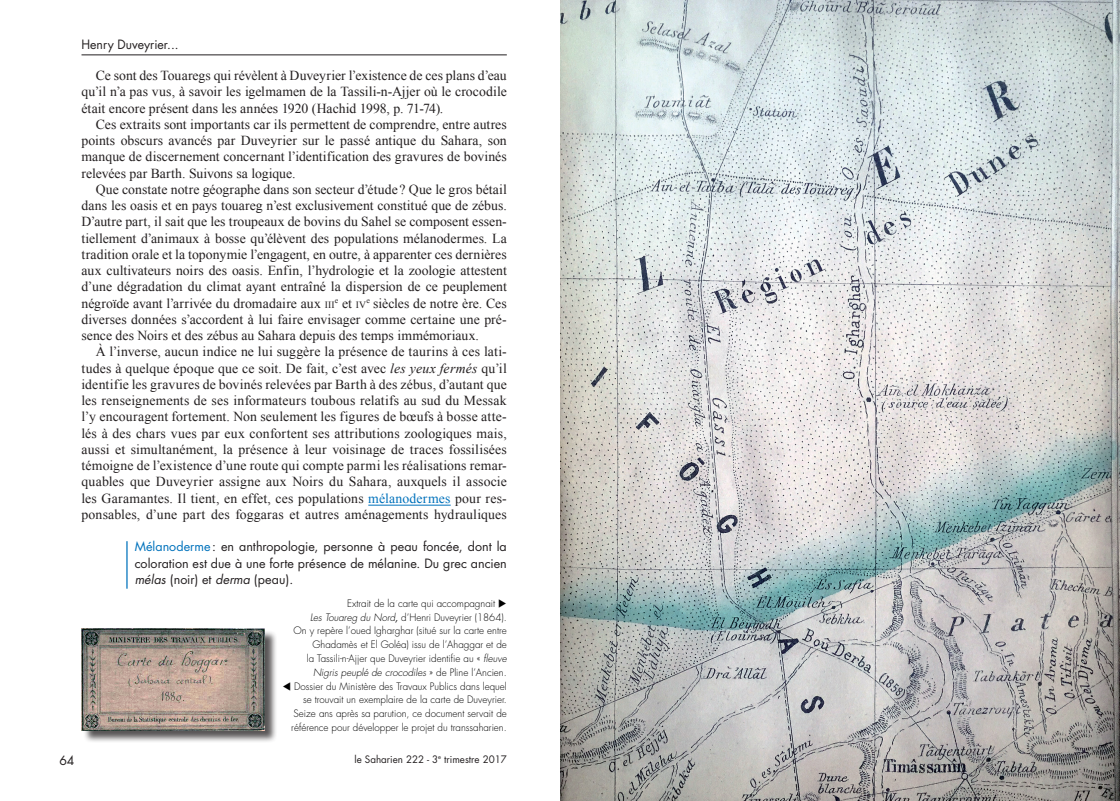
<style>
.page{position:relative;width:1120px;height:801px;background:#fff}
.page>*{position:absolute;margin:0;border:0;box-sizing:border-box;transform-origin:0 0}
.Texte_courant_retrai{font:13.75px/16.2px "Times New Roman";letter-spacing:.005em;color:#231f20;text-align:justify}
.Encadré_texte{font:12.5px/16.2px "Futura";color:#231f20;text-align:justify}
.Légende{font:300 10px/13.8px "Futura";color:#000;text-align:right}
.t1{font:10px "Futura";color:#231f20}
.s1{font-size:9.62px}
.s2{font-style:italic}
.s3{color:#0072bc}
.s4{font-weight:400;font-style:italic}
</style>
<div class="page">
<hr style="left:81px;top:55px;width:426px;height:1px;background:#231f20">
<hr style="left:368px;top:505px;width:83px;height:1px;background:#0072bc">
<img style="left:560px;top:0;width:560px;height:801px">
<div style="left:83px;top:630px;width:195px;height:113px;background:#231f20;opacity:.75"></div>
<img style="left:81px;top:628px;width:183px;height:102px">
<hr style="left:126px;top:541px;width:2px;height:48px;background:#0072bc">
<p class="Encadré_texte" style="left:81px;top:37px;width:99px">Henry Duveyrier...</p>
<p class="Texte_courant_retrai" style="left:81px;top:67px;width:427px;text-indent:14px">Ce sont des Touaregs qui révèlent à Duveyrier l’existence de ces plans d’eau qu’il n’a pas vus, à savoir les igelmamen de la Tassili-n-Ajjer où le crocodile était encore présent dans les années 1920 (Hachid 1998, p. 71-74).</p>
<p class="Texte_courant_retrai" style="left:81px;top:116px;width:427px;text-indent:14px">Ces extraits sont importants car ils permettent de comprendre, entre autres points obscurs avancés par Duveyrier sur le passé antique du Sahara, son manque de discernement concernant l’identification des gravures de bovinés relevées par Barth. Suivons sa logique.</p>
<p class="Texte_courant_retrai" style="left:81px;top:181px;width:427px;text-indent:14px">Que constate notre géographe dans son secteur d’étude ? Que le gros bétail dans les oasis et en pays touareg n’est exclusivement constitué que de zébus.<br>D’autre part, il sait que les troupeaux de bovins du Sahel se composent essen&shy;tiellement d’animaux à bosse qu’élèvent des populations mélanodermes. La tradition orale et la toponymie l’engagent, en outre, à apparenter ces dernières aux cultivateurs noirs des oasis. Enfin, l’hydrologie et la zoologie attestent d’une dégradation du climat ayant entraîné la dispersion de ce peuplement négroïde avant l’arrivée du dromadaire aux <span class="s1">iii</span><sup>e</sup> et <span class="s1">iv</span><sup>e</sup> siècles de notre ère. Ces diverses données s’accordent à lui faire envisager comme certaine une pré&shy;sence des Noirs et des zébus au Sahara depuis des temps immémoriaux.</p>
<p class="Texte_courant_retrai" style="left:81px;top:343px;width:427px;text-indent:14px">À l’inverse, aucun indice ne lui suggère la présence de taurins à ces lati&shy;tudes à quelque époque que ce soit. De fait, c’est avec <span class="s2">les yeux fermés</span> qu’il identifie les gravures de bovinés relevées par Barth à des zébus, d’autant que les renseignements de ses informateurs toubous relatifs au sud du Messak l’y encouragent fortement. Non seulement les figures de bœufs à bosse atte&shy;lés à des chars vues par eux confortent ses attributions zoologiques mais, aussi et simultanément, la présence à leur voisinage de traces fossilisées témoigne de l’existence d’une route qui compte parmi les réalisations remar&shy;quables que Duveyrier assigne aux Noirs du Sahara, auxquels il associe les Garamantes. Il tient, en effet, ces populations <span class="s3">mélanodermes</span> pour res&shy;ponsables, d’une part des foggaras et autres aménagements hydrauliques</p>
<p class="Encadré_texte" style="left:135px;top:539px;width:374px"><span class="s3">Mélanoderme</span>: en anthropologie, personne à peau foncée, dont la coloration est due à une forte présence de mélanine. Du grec ancien <span class="s2">mélas</span> (noir) et <span class="s2">derma</span> (peau).</p>
<p class="Légende" style="left:347px;top:597px;width:161px">Extrait de la carte qui accompagnait ◆</p>
<p class="Légende" style="left:310px;top:610px;width:198px"><span class="s2">Les Touareg du Nord</span><span class="s4">,</span> d’Henri Duveyrier (1864).</p>
<p class="Légende" style="left:293px;top:624px;width:215px">On y repère l’oued Igharghar (situé sur la carte entre Ghadamès et El Goléa) issu de l’Ahaggar et de<br>la Tassili-n-Ajjer que Duveyrier identifie au « <span class="s2">fleuve Nigris peuplé de crocodiles</span> » de Pline l’Ancien.</p>
<p class="Légende" style="left:282px;top:679px;width:226px">▼ Dossier du Ministère des Travaux Publics dans lequel se trouvait un exemplaire de la carte de Duveyrier.<br>Seize ans après sa parution, ce document servait de référence pour développer le projet du transsaharien.</p>
<p class="Encadré_texte" style="left:59px;top:752px;width:17px">64</p>
<p class="t1" style="left:354px;top:752px;width:154px">le Saharien 222 - 3<sup>e</sup> trimestre 2017</p>
</div>
